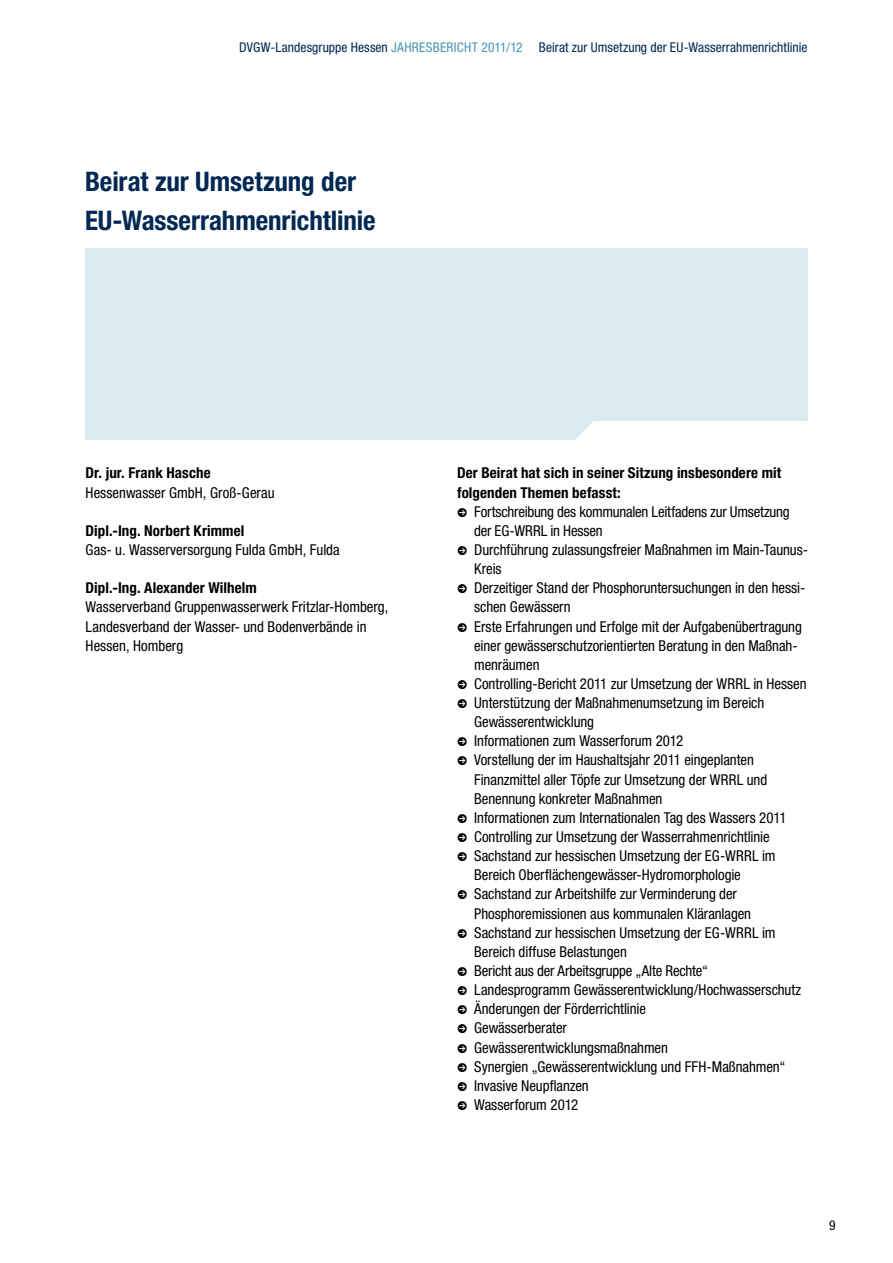
<style>
.page{position:relative;width:893px;height:1263px;background:#fff}
.page>*{position:absolute;margin:0;border:0;box-sizing:border-box;transform-origin:0 0}
.t1{font:700 condensed 27px/38.2px "Helvetica Neue LT Pro";letter-spacing:-.005em;color:#002853}
.t2{font:condensed 15px/19.2px "Helvetica Neue LT Pro";letter-spacing:-.005em;color:#000}
.t3{font:700 condensed 15px/19.2px "Helvetica Neue LT Pro";letter-spacing:.005em;color:#000}
.t4{font:condensed 13.5px "Helvetica Neue LT Pro";letter-spacing:.01em;color:#002853}
.t5{font:condensed 13.5px "Helvetica Neue LT Pro";color:#000}
.s1{color:#4c96b4}
</style>
<div class="page">
<div style="left:85px;top:249px;width:722px;height:191px;background:#dce9f1"></div>
<div style="left:575px;top:421px;width:232px;height:19px;background:#fff"></div>
<p class="t4" style="left:239px;top:39px;width:570px">DVGW-Landesgruppe Hessen <span class="s1">JAHRESBERICHT 2011/12</span> Beirat zur Umsetzung der EU-Wasserrahmenrichtlinie</p>
<h1 class="t1" style="left:85px;top:163px;width:292px">Beirat zur Umsetzung der<br>EU-Wasserrahmenrichtlinie</h1>
<p class="t3" style="left:86px;top:463px;width:127px">Dr. jur. Frank Hasche</p>
<p class="t2" style="left:86px;top:482px;width:190px">Hessenwasser GmbH, Groß-Gerau</p>
<p class="t3" style="left:86px;top:521px;width:160px">Dipl.-Ing. Norbert Krimmel</p>
<p class="t2" style="left:86px;top:540px;width:256px">Gas- u. Wasserversorgung Fulda GmbH, Fulda</p>
<p class="t3" style="left:86px;top:578px;width:173px">Dipl.-Ing. Alexander Wilhelm</p>
<p class="t2" style="left:86px;top:597px;width:304px">Wasserverband Gruppenwasserwerk Fritzlar-Homberg,<br>Landesverband der Wasser- und Bodenverbände in<br>Hessen, Homberg</p>
<p class="t3" style="left:457px;top:463px;width:326px">Der Beirat hat sich in seiner Sitzung insbesondere mit folgenden Themen befasst:</p>
<p class="t2" style="left:474px;top:502px;width:335px">Fortschreibung des kommunalen Leitfadens zur Umsetzung der EG-WRRL in Hessen<br>Durchführung zulassungsfreier Maßnahmen im Main-Taunus-Kreis<br>Derzeitiger Stand der Phosphoruntersuchungen in den hessi&shy;schen Gewässern<br>Erste Erfahrungen und Erfolge mit der Aufgabenübertragung einer gewässerschutzorientierten Beratung in den Maßnah&shy;menräumen<br>Controlling-Bericht 2011 zur Umsetzung der WRRL in Hessen Unterstützung der Maßnahmenumsetzung im Bereich Gewässerentwicklung<br>Informationen zum Wasserforum 2012<br>Vorstellung der im Haushaltsjahr 2011 eingeplanten Finanzmittel aller Töpfe zur Umsetzung der WRRL und Benennung konkreter Maßnahmen<br>Informationen zum Internationalen Tag des Wassers 2011<br>Controlling zur Umsetzung der Wasserrahmenrichtlinie Sachstand zur hessischen Umsetzung der EG-WRRL im Bereich Oberflächengewässer-Hydromorphologie<br>Sachstand zur Arbeitshilfe zur Verminderung der Phosphoremissionen aus kommunalen Kläranlagen Sachstand zur hessischen Umsetzung der EG-WRRL im Bereich diffuse Belastungen<br>Bericht aus der Arbeitsgruppe „Alte Rechte“ Landesprogramm Gewässerentwicklung/Hochwasserschutz Änderungen der Förderrichtlinie<br>Gewässerberater<br>Gewässerentwicklungsmaßnahmen<br>Synergien „Gewässerentwicklung und FFH-Maßnahmen“ Invasive Neupflanzen<br>Wasserforum 2012</p>
<p class="t5" style="left:829px;top:1218px;width:8px">9</p>
</div>
